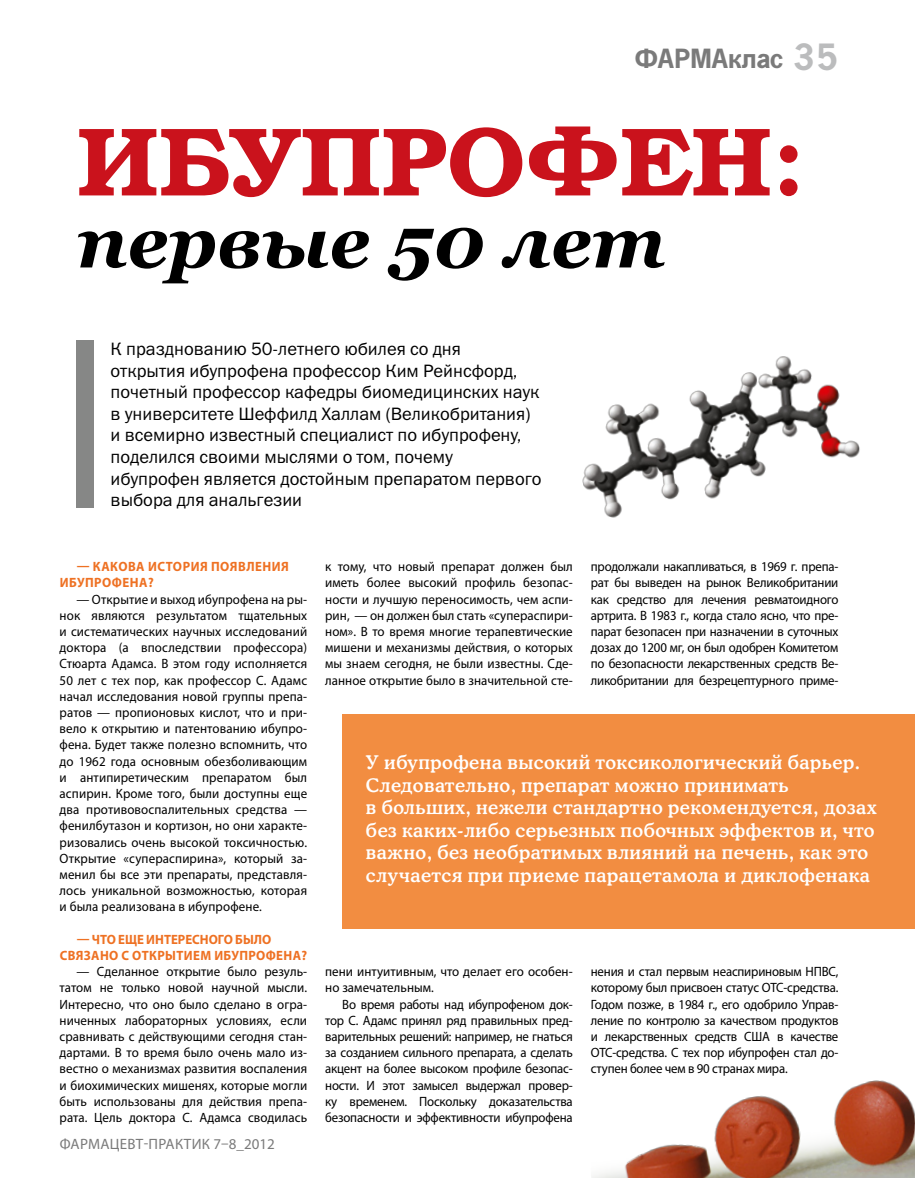
<style>
.page{position:relative;width:915px;height:1178px;background:#fff}
.page>*{position:absolute;margin:0;border:0;box-sizing:border-box;transform-origin:0 0}
.t1{font:97.5px "Bookman Demi ITC";letter-spacing:.09em;color:#ca121c}
.t2{font:italic 700 73.5px "Georgia";color:#000}
.t3{font:700 39px "News Paper C";color:#bbbcbd}
.t4{font:700 28.5px "News Paper C";color:#7a7a7a}
.t5{font:18.75px/22.5px "Cooper Md BT";letter-spacing:.025em;color:#fff}
.t6{font:18px/21.6px "Franklin Gothic Book ITC";color:#000}
.t7{font:15px "Myriad Pro";color:#7a7a7a}
.t8{font:13.5px/16.2px "Myriad Pro";color:#000;text-align:justify;scale:.96 1}
.t9{font:13.5px/16.2px "Myriad Pro";color:#000;text-align:justify;scale:.95 1}
.t10{font:700 13.5px "Myriad Pro";letter-spacing:.035em;color:#ee7123;scale:.95 1}
</style>
<div class="page">
<img style="left:582px;top:356px;width:278px;height:162px">
<div style="left:342px;top:714px;width:572px;height:214px;background:#f28d41"></div>
<img style="left:592px;top:1080px;width:322px;height:98px">
<div style="left:77px;top:340px;width:17px;height:167px;background:#868786"></div>
<h3 class="t4" style="left:634px;top:43px;width:20px">фарма</h3>
<h3 class="t4" style="left:728px;top:43px;width:57px">клас</h3>
<h3 class="t3" style="left:792px;top:36px;width:47px">35</h3>
<h1 class="t1" style="left:77px;top:103px;width:729px">Ибупрофен:</h1>
<h2 class="t2" style="left:77px;top:194px;width:590px">первые 50 лет</h2>
<p class="t6" style="left:110px;top:338px;width:432px">К празднованию 50-летнего юбилея со дня<br>открытия ибупрофена профессор Ким Рейнсфорд, почетный профессор кафедры биомедицинских наук в университете Ш еффилд Халлам (Великобритания) и всемирно известный специалист по ибупрофену, поделился своими мыслями о том, почему ибупрофен является достойным препаратом первого выбора для анальгезии</p>
<p class="t10" style="left:77px;top:558px;width:36px">— Какова</p>
<p class="t10" style="left:148px;top:558px;width:10px">истори</p>
<p class="t10" style="left:200px;top:558px;width:50px">я появлени</p>
<p class="t10" style="left:281px;top:558px;width:10px">я</p>
<p class="t10" style="left:60px;top:574px;width:29px">ибупрофена</p>
<p class="t10" style="left:148px;top:574px;width:8px">?</p>
<p class="t8" style="left:60px;top:591px;width:259px;text-indent:17px">— Открытие и выход ибупрофена на ры&shy;нок являются результатом тщательных и систематических научных исследований доктора (а впоследствии профессора)<br>Стюарта Адамса. В этом году исполняется 50 лет с тех пор, как профессор С. Адамс начал исследования новой группы препа&shy;ратов — пропионовых кислот, что и при&shy;вело к открытию и патентованию ибупро&shy;фена. Будет также полезно вспомнить, что до 1962 года основным обезболивающим и антипиретическим препаратом был аспирин. Кроме того, были доступны еще два противовоспалительных средства — фенилбутазон и кортизон, но они характе&shy;ризовались очень высокой токсичностью.<br>Открытие «супераспирина», который за&shy;менил бы все эти препараты, представля&shy;лось уникальной возможностью, которая и была реализована в ибупрофене.</p>
<p class="t10" style="left:77px;top:930px;width:83px">— Что еще интересного</p>
<p class="t10" style="left:235px;top:930px;width:30px">было</p>
<p class="t10" style="left:60px;top:946px;width:36px">связано</p>
<p class="t10" style="left:121px;top:946px;width:21px">с откр</p>
<p class="t10" style="left:165px;top:946px;width:22px">ытием</p>
<p class="t10" style="left:214px;top:946px;width:29px">ибупрофена</p>
<p class="t10" style="left:301px;top:946px;width:8px">?</p>
<p class="t8" style="left:60px;top:963px;width:259px;text-indent:17px">— Сделанное открытие было резуль&shy;татом не только новой научной мысли.<br>Интересно, что оно было сделано в огра&shy;ниченных лабораторных условиях, если сравнивать с действующими сегодня стан&shy;дартами. В то время было очень мало из&shy;вестно о механизмах развития воспаления и биохимических мишенях, которые могли быть использованы для действия препа&shy;рата. Цель доктора С. Адамса сводилась</p>
<p class="t7" style="left:60px;top:1135px;width:216px">Фармацевт-Практик 7–8_2012</p>
<p class="t8" style="left:325px;top:558px;width:259px">к тому, что новый препарат должен был иметь более высокий профиль безопас&shy;ности и лучшую переносимость, чем аспи&shy;рин, — он должен был стать «супераспири&shy;ном». В то время многие терапевтические мишени и механизмы действия, о которых мы знаем сегодня, не были известны. Сде&shy;ланное открытие было в значительной сте-</p>
<p class="t9" style="left:590px;top:558px;width:262px">продолжали накапливаться, в 1969 г. препа&shy;рат бы выведен на рынок Великобритании как средство для лечения ревматоидного артрита. В 1983 г., когда стало ясно, что пре&shy;парат безопасен при назначении в суточных дозах до 1200 мг, он был одобрен Комитетом по безопасности лекарственных средств Ве&shy;ликобритании для безрецептурного приме-</p>
<p class="t5" style="left:366px;top:751px;width:512px">У ибупрофена высокий токсикологический барьер.<br>Следовательно, препарат можно принимать<br>в больших, нежели стандартно рекомендуется, дозах без каких-либо серьезных побочных эффектов и, что важно, без необратимых влияний на печень, как это случается при приеме парацетамола и диклофенака</p>
<p class="t8" style="left:325px;top:963px;width:259px">пени интуитивным, что делает его особен&shy;но замечательным.</p>
<p class="t9" style="left:325px;top:996px;width:262px;text-indent:17px">Во время работы над ибупрофеном док&shy;тор С. Адамс принял ряд правильных пред&shy;варительных решений: например, не гнаться за созданием сильного препарата, а сделать акцент на более высоком профиле безопас&shy;ности. И этот замысел выдержал провер&shy;ку временем. Поскольку доказательства безопасности и эффективности ибупрофена</p>
<p class="t9" style="left:590px;top:963px;width:262px">нения и стал первым неаспириновым НПВС, которому был присвоен статус ОТС-средства.<br>Годом позже, в 1984 г., его одобрило Управ&shy;ление по контролю за качеством продуктов и лекарственных средств США в качестве ОТС-средства. С тех пор ибупрофен стал до&shy;ступен более чем в 90 странах мира.</p>
</div>
